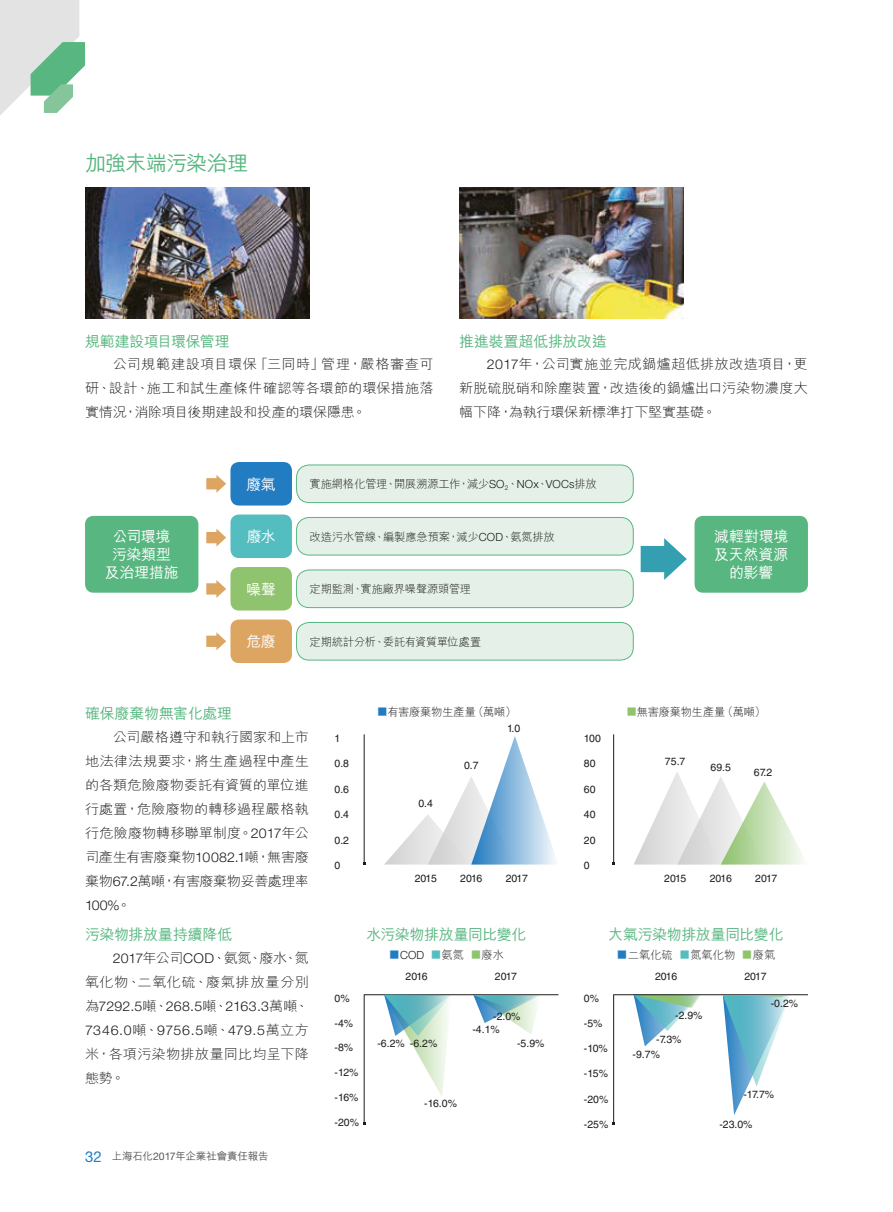
<style>
.page{position:relative;width:893px;height:1212px;background:#fff}
.page>*{position:absolute;margin:0;border:0;box-sizing:border-box;transform-origin:0 0}
.t1{font:500 21px "M Hei HK";letter-spacing:-.035em;color:#58b680}
.t2{font:500 15px "M Hei HK";letter-spacing:-.02em;color:#58b680}
.t3{font:500 15px/18px "M Hei HK";letter-spacing:-.02em;color:#fff;text-align:center}
.t4{font:500 15px "M Hei HK";letter-spacing:-.04em;color:#58b680}
.t5{font:300 13.5px/24px "M Hei HK";letter-spacing:-.005em;color:#1c1c1b;text-align:justify;scale:1.05 1}
.t6{font:300 13.5px/24px "Helvetica Neue LT Std";letter-spacing:.02em;color:#1c1c1b;scale:1.05 1}
.t7{font:300 13.5px/24px "M Hei HK";letter-spacing:.03em;color:#1c1c1b;text-align:right;scale:1.05 1}
.t8{font:300 11.25px "M Hei HK";letter-spacing:-.015em;color:#1c1c1b}
.t9{font:10.5px "Helvetica LT Std";letter-spacing:-.04em;color:#1c1c1b}
.t10{font:500 10.5px "M Hei HK";letter-spacing:-.02em;color:#575756}
.s1{font-family:"Helvetica Neue LT Std"}
.s2{font-family:"M Hei HK"}
.s3{font-family:"Helvetica Neue LT Std";font-weight:400;font-size:15px;color:#227cc1}
.s4{font-family:"Helvetica Neue LT Std";font-weight:400}
.s5{color:#227cc1}
.s6{color:#8fc36e}
.s7{color:#54bdc0}
</style>
<div class="page">
<svg style="left:0;top:0;width:85px;height:115px"></svg>
<svg style="left:634px;top:995px;width:67px;height:51px"></svg>
<img style="left:459px;top:188px;width:224px;height:131px">
<img style="left:85px;top:188px;width:224px;height:131px">
<div style="left:85px;top:516px;width:113px;height:77px;background:#58b680;border-radius:9px"></div>
<div style="left:694px;top:516px;width:114px;height:77px;background:#58b680;border-radius:9px"></div>
<div style="left:230px;top:462px;width:62px;height:43px;background:#227cc1;border-radius:9px"></div>
<div style="left:230px;top:514px;width:62px;height:44px;background:#54bdc0;border-radius:9px"></div>
<div style="left:230px;top:567px;width:62px;height:43px;background:#8fc36e;border-radius:9px"></div>
<div style="left:230px;top:619px;width:62px;height:44px;background:#dda562;border-radius:9px"></div>
<div style="left:297px;top:465px;width:336px;height:38px;background:#e5f1e8;border-radius:13px"></div>
<div style="left:296px;top:465px;width:338px;height:38px;border:1px solid #58b680;border-radius:13px"></div>
<div style="left:297px;top:517px;width:336px;height:38px;background:#e5f1e8;border-radius:13px"></div>
<div style="left:296px;top:517px;width:338px;height:38px;border:1px solid #58b680;border-radius:13px"></div>
<div style="left:297px;top:570px;width:336px;height:38px;background:#e5f1e8;border-radius:13px"></div>
<div style="left:296px;top:570px;width:338px;height:38px;border:1px solid #58b680;border-radius:13px"></div>
<div style="left:297px;top:622px;width:336px;height:38px;background:#e5f1e8;border-radius:13px"></div>
<div style="left:296px;top:622px;width:338px;height:38px;border:1px solid #58b680;border-radius:13px"></div>
<svg style="left:641px;top:538px;width:46px;height:42px"></svg>
<svg style="left:206px;top:475px;width:20px;height:18px"></svg>
<svg style="left:206px;top:529px;width:20px;height:18px"></svg>
<svg style="left:206px;top:580px;width:20px;height:18px"></svg>
<svg style="left:206px;top:632px;width:20px;height:18px"></svg>
<hr style="left:364px;top:734px;width:1px;height:129px;background:#1c1c1b">
<hr style="left:613px;top:734px;width:1px;height:129px;background:#1c1c1b">
<svg style="left:385px;top:736px;width:171px;height:128px"></svg>
<svg style="left:634px;top:772px;width:169px;height:92px"></svg>
<hr style="left:364px;top:994px;width:1px;height:129px;background:#1c1c1b">
<hr style="left:613px;top:994px;width:1px;height:129px;background:#1c1c1b">
<hr style="left:364px;top:994px;width:194px;height:1px;background:#1c1c1b">
<hr style="left:614px;top:994px;width:194px;height:1px;background:#1c1c1b">
<svg style="left:473px;top:995px;width:68px;height:39px"></svg>
<svg style="left:723px;top:995px;width:67px;height:120px"></svg>
<svg style="left:384px;top:995px;width:68px;height:101px"></svg>
<h1 class="t1" style="left:85px;top:148px;width:165px">加強末端污染治理</h1>
<p class="t4" style="left:85px;top:330px;width:146px">規範建設項目環保管理</p>
<p class="t5" style="left:85px;top:352px;width:334px;text-indent:28px">公司規範建設項目環保「三同時」管理，嚴格審查可研、設計、施工和試生產條件確認等各環節的環保措施落實情況，消除項目後期建設和投產的環保隱患。</p>
<p class="t2" style="left:459px;top:330px;width:149px">推進裝置超低排放改造</p>
<p class="t5" style="left:459px;top:352px;width:334px;text-indent:28px"><span class="s1">2017</span>年，公司實施並完成鍋爐超低排放改造項目，更新脫硫脫硝和除塵裝置，改造後的鍋爐出口污染物濃度大幅下降，為執行環保新標準打下堅實基礎。</p>
<p class="t3" style="left:246px;top:474px;width:31px">廢氣</p>
<p class="t3" style="left:247px;top:526px;width:31px">廢水</p>
<p class="t3" style="left:246px;top:579px;width:31px">噪聲</p>
<p class="t3" style="left:246px;top:631px;width:31px">危廢</p>
<p class="t8" style="left:310px;top:476px;width:288px">實施網格化管理、開展溯源工作，減少<span class="s1">SO</span><sub>2</sub>、<span class="s1">NOx</span>、<span class="s1">VOCs</span>排放</p>
<p class="t3" style="left:105px;top:526px;width:75px">公司環境污染類型及治理措施</p>
<p class="t3" style="left:714px;top:526px;width:76px">減輕對環境及天然資源的影響</p>
<p class="t8" style="left:310px;top:528px;width:246px">改造污水管線、編製應急預案，減少<span class="s1">COD</span>、氨氮排放</p>
<p class="t8" style="left:310px;top:581px;width:163px">定期監測、實施廠界噪聲源頭管理</p>
<p class="t8" style="left:310px;top:633px;width:173px">定期統計分析、委託有資質單位處置</p>
<p class="t2" style="left:85px;top:703px;width:149px">確保廢棄物無害化處理</p>
<p class="t5" style="left:85px;top:725px;width:215px;text-indent:28px">公司嚴格遵守和執行國家和上市地法律法規要求，將生產過程中產生的各類危險廢物委託有資質的單位進行處置，危險廢物的轉移過程嚴格執行危險廢物轉移聯單制度。<span class="s1">2017</span>年公司產生有害廢棄物<span class="s1">10082.1</span>噸，無害廢棄物<span class="s1">67.2</span>萬噸，有害廢棄物妥善處理率</p>
<p class="t6" style="left:85px;top:893px;width:45px">100%<span class="s2">。</span></p>
<p class="t2" style="left:85px;top:923px;width:149px">污染物排放量持續降低</p>
<p class="t7" style="left:85px;top:945px;width:215px"><span class="s1">2017</span>年公司<span class="s1">COD</span>、氨氮、廢水、氮<br>氧化物、二氧化硫、廢氣排放量分別</p>
<p class="t6" style="left:85px;top:993px;width:215px"><span class="s2">為</span>7292.5<span class="s2">噸、</span>268.5<span class="s2">噸、</span>2163.3<span class="s2">萬噸、<br></span>7346.0<span class="s2">噸、</span>9756.5<span class="s2">噸、</span>479.5<span class="s2">萬立方</span></p>
<p class="t5" style="left:85px;top:1041px;width:215px">米，各項污染物排放量同比均呈下降態勢。</p>
<p class="t10" style="left:85px;top:1148px;width:185px"><span class="s3">32</span> 上海石化<span class="s4">2017</span>年企業社會責任報告</p>
<p class="t9" style="left:334px;top:732px;width:7px">1</p>
<p class="t9" style="left:334px;top:757px;width:16px">0.8</p>
<p class="t9" style="left:334px;top:783px;width:16px">0.6</p>
<p class="t9" style="left:334px;top:808px;width:16px">0.4</p>
<p class="t9" style="left:334px;top:834px;width:16px">0.2</p>
<p class="t9" style="left:334px;top:859px;width:7px">0</p>
<p class="t8" style="left:377px;top:704px;width:141px"><span class="s5">■</span>有害廢棄物生產量（萬噸）</p>
<p class="t8" style="left:626px;top:704px;width:141px"><span class="s6">■</span>無害廢棄物生產量（萬噸）</p>
<p class="t9" style="left:418px;top:797px;width:16px">0.4</p>
<p class="t9" style="left:507px;top:722px;width:15px">1.0</p>
<p class="t9" style="left:584px;top:732px;width:18px">100</p>
<p class="t9" style="left:584px;top:757px;width:13px">80</p>
<p class="t9" style="left:584px;top:783px;width:13px">60</p>
<p class="t9" style="left:584px;top:808px;width:13px">40</p>
<p class="t9" style="left:584px;top:834px;width:13px">20</p>
<p class="t9" style="left:584px;top:859px;width:7px">0</p>
<p class="t9" style="left:665px;top:755px;width:22px">75.7</p>
<p class="t9" style="left:464px;top:759px;width:16px">0.7</p>
<p class="t9" style="left:710px;top:761px;width:22px">69.5</p>
<p class="t9" style="left:754px;top:766px;width:20px">67.2</p>
<p class="t9" style="left:415px;top:872px;width:24px">2015</p>
<p class="t9" style="left:460px;top:872px;width:24px">2016</p>
<p class="t9" style="left:506px;top:872px;width:24px">2017</p>
<p class="t9" style="left:664px;top:872px;width:24px">2015</p>
<p class="t9" style="left:710px;top:872px;width:24px">2016</p>
<p class="t9" style="left:755px;top:872px;width:24px">2017</p>
<p class="t9" style="left:334px;top:992px;width:17px">0%</p>
<p class="t9" style="left:334px;top:1017px;width:20px">-4%</p>
<p class="t9" style="left:334px;top:1041px;width:20px">-8%</p>
<p class="t9" style="left:334px;top:1066px;width:26px">-12%</p>
<p class="t9" style="left:334px;top:1091px;width:26px">-16%</p>
<p class="t9" style="left:334px;top:1116px;width:26px">-20%</p>
<p class="t2" style="left:366px;top:923px;width:162px">水污染物排放量同比變化</p>
<p class="t2" style="left:608px;top:923px;width:177px">大氣污染物排放量同比變化</p>
<p class="t8" style="left:617px;top:947px;width:160px"><span class="s5">■</span>二氧化硫 <span class="s7">■</span>氮氧化物 <span class="s6">■</span>廢氣</p>
<p class="t8" style="left:389px;top:947px;width:117px"><span class="s5">■</span><span class="s1">COD</span> <span class="s7">■</span>氨氮 <span class="s6">■</span>廢水</p>
<p class="t9" style="left:406px;top:970px;width:24px">2016</p>
<p class="t9" style="left:495px;top:970px;width:24px">2017</p>
<p class="t9" style="left:655px;top:970px;width:24px">2016</p>
<p class="t9" style="left:744px;top:970px;width:24px">2017</p>
<p class="t9" style="left:584px;top:992px;width:17px">0%</p>
<p class="t9" style="left:584px;top:1017px;width:20px">-5%</p>
<p class="t9" style="left:584px;top:1042px;width:25px">-10%</p>
<p class="t9" style="left:584px;top:1068px;width:26px">-15%</p>
<p class="t9" style="left:584px;top:1093px;width:26px">-20%</p>
<p class="t9" style="left:584px;top:1118px;width:26px">-25%</p>
<p class="t9" style="left:675px;top:1009px;width:29px">-2.9%</p>
<p class="t9" style="left:493px;top:1010px;width:29px">-2.0%</p>
<p class="t9" style="left:472px;top:1023px;width:29px">-4.1%</p>
<p class="t9" style="left:517px;top:1037px;width:29px">-5.9%</p>
<p class="t9" style="left:410px;top:1037px;width:29px">-6.2%</p>
<p class="t9" style="left:656px;top:1033px;width:27px">-7.3%</p>
<p class="t9" style="left:377px;top:1037px;width:29px">-6.2%</p>
<p class="t9" style="left:633px;top:1048px;width:29px">-9.7%</p>
<p class="t9" style="left:424px;top:1097px;width:34px">-16.0%</p>
<p class="t9" style="left:771px;top:997px;width:29px">-0.2%</p>
<p class="t9" style="left:743px;top:1088px;width:32px">-17.7%</p>
<p class="t9" style="left:719px;top:1118px;width:35px">-23.0%</p>
</div>
